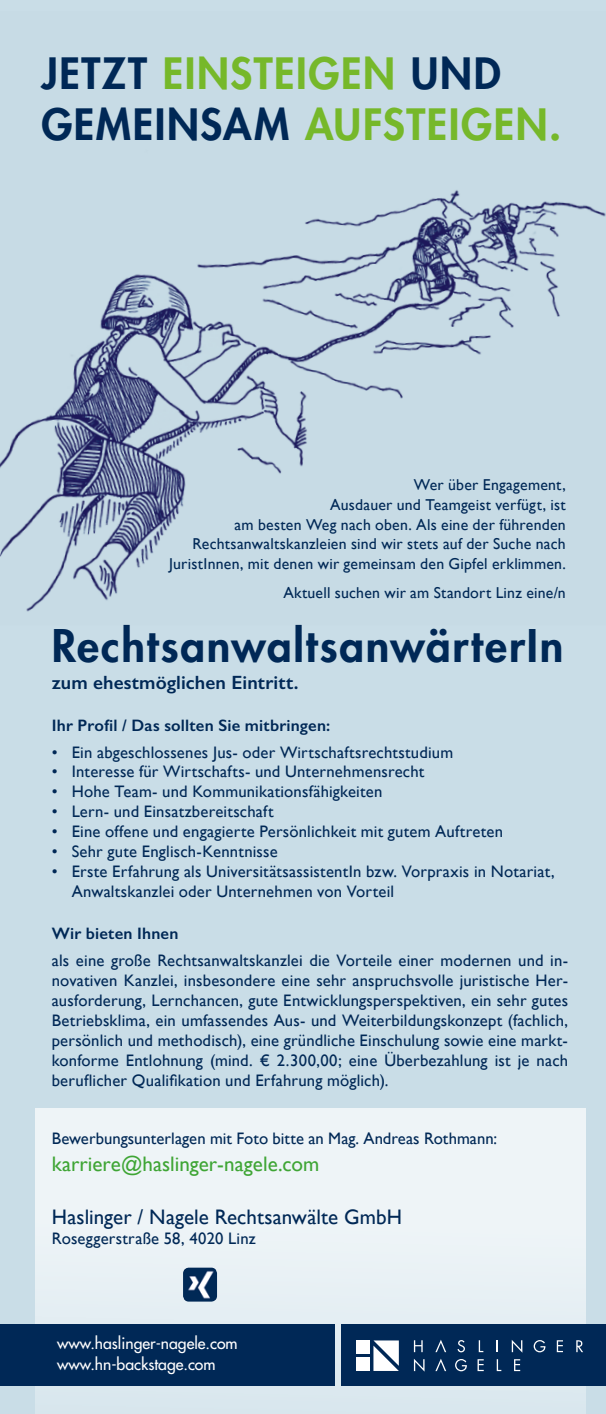
<style>
.page{position:relative;width:606px;height:1414px;background:#fff}
.page>*{position:absolute;margin:0;border:0;box-sizing:border-box;transform-origin:0 0}
.t1{font:800 43.75px "Futura Std";letter-spacing:.04em;color:#002856}
.t2{font:800 42px/50.4px "Futura Std";letter-spacing:.035em;color:#76b82a}
.t3{font:21px "Gill Sans";letter-spacing:.005em;color:#002856}
.t4{font:21px "Gill Sans";color:#3fa535}
.t5{font:600 19.25px "Gill Sans";letter-spacing:.005em;color:#002856}
.t6{font:16.62px/19.9px "Gill Sans";letter-spacing:.01em;color:#002856}
.t7{font:600 16.62px "Gill Sans";letter-spacing:.01em;color:#002856}
.t8{font:15.75px/19.8px "Gill Sans";letter-spacing:.015em;color:#002856;text-align:right}
.t9{font:500 15.75px/21px "Futura Std";color:#fff}
.s1{color:#002856}
</style>
<div class="page">
<div style="left:0;top:0;width:605px;height:1414px;background:#c9dde7"></div>
<div style="left:35px;top:1109px;width:550px;height:305px;background:linear-gradient(to bottom,#f3f7f9,#dce9ef)"></div>
<div style="left:0;top:1324px;width:334px;height:62px;background:#002856"></div>
<div style="left:341px;top:1324px;width:264px;height:62px;background:#002856"></div>
<svg style="left:413px;top:1340px;width:9px;height:12px"></svg>
<svg style="left:457px;top:1340px;width:7px;height:12px"></svg>
<svg style="left:478px;top:1340px;width:5px;height:12px"></svg>
<svg style="left:496px;top:1340px;width:1px;height:12px"></svg>
<svg style="left:511px;top:1340px;width:11px;height:12px"></svg>
<svg style="left:533px;top:1340px;width:12px;height:12px"></svg>
<svg style="left:556px;top:1340px;width:6px;height:12px"></svg>
<svg style="left:576px;top:1340px;width:6px;height:12px"></svg>
<svg style="left:413px;top:1359px;width:11px;height:12px"></svg>
<svg style="left:455px;top:1359px;width:11px;height:12px"></svg>
<svg style="left:477px;top:1359px;width:6px;height:12px"></svg>
<svg style="left:496px;top:1359px;width:5px;height:12px"></svg>
<svg style="left:514px;top:1359px;width:6px;height:12px"></svg>
<div style="left:356px;top:1357px;width:13px;height:14px;background:#fff"></div>
<div style="left:356px;top:1340px;width:13px;height:14px;background:#fff"></div>
<svg style="left:373px;top:1340px;width:25px;height:31px"></svg>
<svg style="left:435px;top:1340px;width:11px;height:12px"></svg>
<svg style="left:435px;top:1358px;width:11px;height:13px"></svg>
<img style="left:0;top:190px;width:605px;height:422px">
<img style="left:183px;top:1267px;width:34px;height:34px">
<h2 class="t2" style="left:41px;top:49px;width:521px"><span class="s1">JETZT</span> EINSTEIGEN <span class="s1">UND<br>GEMEINSAM</span> AUFSTEIGEN.</h2>
<p class="t8" style="left:169px;top:475px;width:398px">Wer über Engagement,<br>Ausdauer und Teamgeist verfügt, ist<br>am besten Weg nach oben. Als eine der führenden Rechtsanwaltskanzleien sind wir stets auf der Suche nach JuristInnen, mit denen wir gemeinsam den Gipfel erklimmen.</p>
<p class="t8" style="left:283px;top:582px;width:284px">Aktuell suchen wir am Standort Linz eine/n</p>
<h1 class="t1" style="left:52px;top:619px;width:512px">RechtsanwaltsanwärterIn</h1>
<p class="t5" style="left:52px;top:671px;width:248px">zum ehestmöglichen Eintritt.</p>
<p class="t7" style="left:52px;top:715px;width:280px">Ihr Profil / Das sollten Sie mitbringen:</p>
<p class="t6" style="left:52px;top:742px;width:402px">• Ein abgeschlossenes Jus- oder Wirtschaftsrechtstudium</p>
<p class="t6" style="left:52px;top:762px;width:374px">• Interesse für Wirtschafts- und Unternehmensrecht</p>
<p class="t6" style="left:52px;top:782px;width:332px">• Hohe Team- und Kommunikationsfähigkeiten</p>
<p class="t6" style="left:52px;top:802px;width:223px">• Lern- und Einsatzbereitschaft</p>
<p class="t6" style="left:52px;top:821px;width:452px">• Eine offene und engagierte Persönlichkeit mit gutem Auftreten</p>
<p class="t6" style="left:52px;top:841px;width:227px">• Sehr gute Englisch-Kenntnisse</p>
<p class="t6" style="left:72px;top:861px;width:484px;text-indent:-20px">• Erste Erfahrung als UniversitätsassistentIn bzw. Vorpraxis in Notariat,<br>Anwaltskanzlei oder Unternehmen von Vorteil</p>
<p class="t7" style="left:52px;top:923px;width:128px">Wir bieten Ihnen</p>
<p class="t6" style="left:52px;top:950px;width:517px;text-align:justify">als eine große Rechtsanwaltskanzlei die Vorteile einer modernen und in&shy;novativen Kanzlei, insbesondere eine sehr anspruchsvolle juristische Her&shy;ausforderung, Lernchancen, gute Entwicklungsperspektiven, ein sehr gutes Betriebsklima, ein umfassendes Aus- und Weiterbildungskonzept (fachlich, persönlich und methodisch), eine gründliche Einschulung sowie eine markt&shy;konforme Entlohnung (mind. € 2.300,00; eine Überbezahlung ist je nach beruflicher Qualifikation und Erfahrung möglich).</p>
<p class="t6" style="left:52px;top:1128px;width:446px">Bewerbungsunterlagen mit Foto bitte an Mag. Andreas Rothmann:</p>
<p class="t4" style="left:52px;top:1151px;width:269px">karriere@haslinger-nagele.com</p>
<p class="t3" style="left:52px;top:1204px;width:351px">Haslinger / Nagele Rechtsanwälte GmbH</p>
<p class="t6" style="left:52px;top:1228px;width:205px">Roseggerstraße 58, 4020 Linz</p>
<p class="t9" style="left:57px;top:1333px;width:182px">www.haslinger-nagele.com www.hn-backstage.com</p>
</div>
